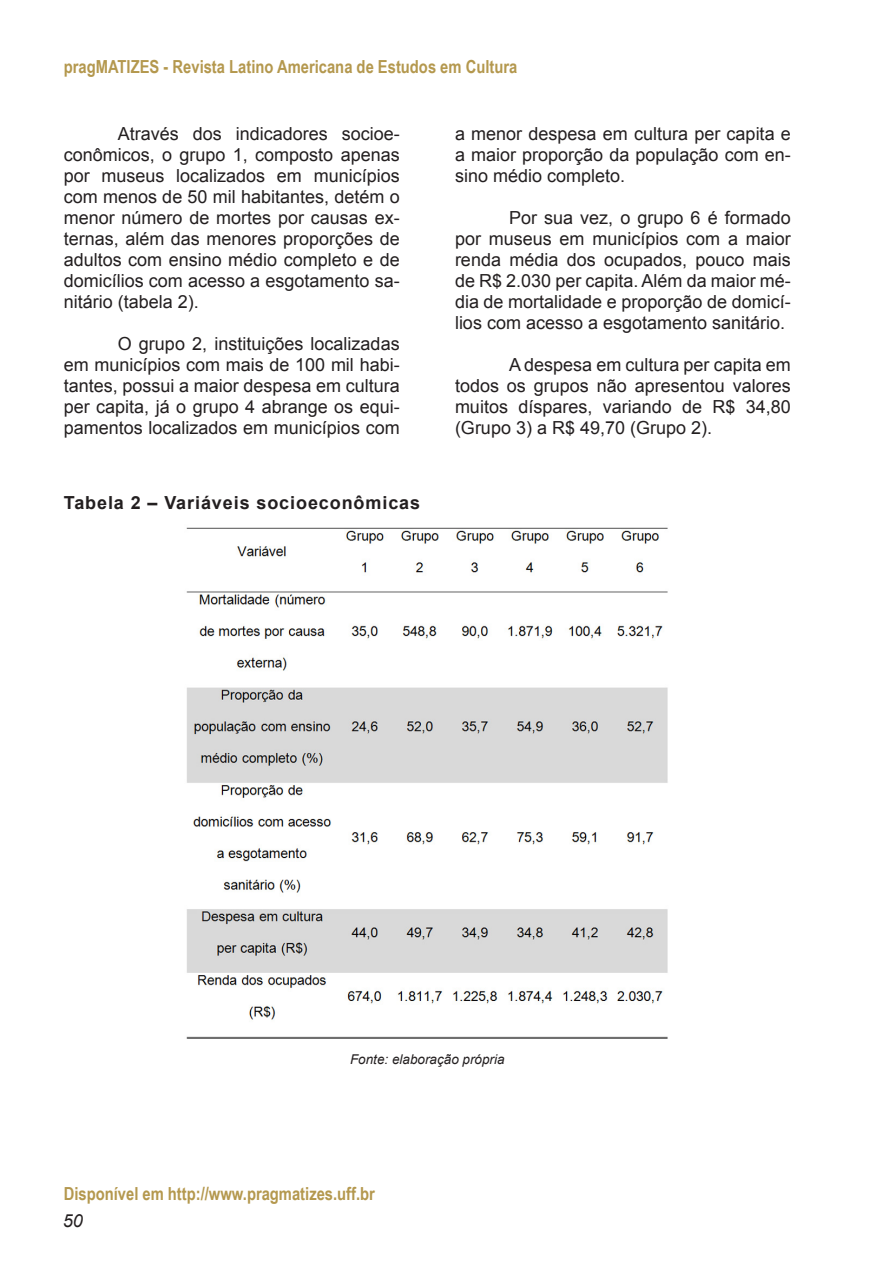
<style>
.page{position:relative;width:893px;height:1263px;background:#fff}
.page>*{position:absolute;margin:0;border:0;box-sizing:border-box;transform-origin:0 0}
.t1{font:18px/21px "Arial";color:#231f20;text-align:justify}
.t2{font:700 18px "Arial Narrow";color:#b4984e}
.t3{font:700 18px "Arial";letter-spacing:.05em;color:#231f20}
.t4{font:italic 18px "Arial";color:#231f20}
.t5{font:italic 13.5px "Arial";color:#231f20}
</style>
<div class="page">
<img style="left:186px;top:527px;width:482px;height:512px">
<p class="t2" style="left:64px;top:53px;width:455px">pragMATIZES - Revista Latino Americana de Estudos em Cultura</p>
<p class="t1" style="left:64px;top:123px;width:337px;text-indent:54px">Através dos indicadores socioe&shy;conômicos, o grupo 1, composto apenas por museus localizados em municípios com menos de 50 mil habitantes, detém o menor número de mortes por causas ex&shy;ternas, além das menores proporções de adultos com ensino médio completo e de domicílios com acesso a esgotamento sa&shy;nitário (tabela 2).</p>
<p class="t1" style="left:64px;top:333px;width:337px;text-indent:54px">O grupo 2, instituições localizadas em municípios com mais de 100 mil habi&shy;tantes, possui a maior despesa em cultura per capita, já o grupo 4 abrange os equi&shy;pamentos localizados em municípios com</p>
<p class="t3" style="left:64px;top:491px;width:358px">Tabela 2 – Variáveis socioeconômicas</p>
<p class="t1" style="left:455px;top:123px;width:337px">a menor despesa em cultura per capita e a maior proporção da população com en&shy;sino médio completo.</p>
<p class="t1" style="left:455px;top:207px;width:337px;text-indent:54px">Por sua vez, o grupo 6 é formado por museus em municípios com a maior renda média dos ocupados, pouco mais de R$ 2.030 per capita. Além da maior mé&shy;dia de mortalidade e proporção de domicí&shy;lios com acesso a esgotamento sanitário.</p>
<p class="t1" style="left:455px;top:354px;width:337px;text-indent:54px">A despesa em cultura per capita em todos os grupos não apresentou valores muitos díspares, variando de R$ 34,80 (Grupo 3) a R$ 49,70 (Grupo 2).</p>
<p class="t5" style="left:350px;top:1051px;width:156px">Fonte: elaboração própria</p>
<p class="t2" style="left:64px;top:1179px;width:313px">Disponível em http://www.pragmatizes.uff.br</p>
<p class="t4" style="left:63px;top:1209px;width:22px">50</p>
</div>
